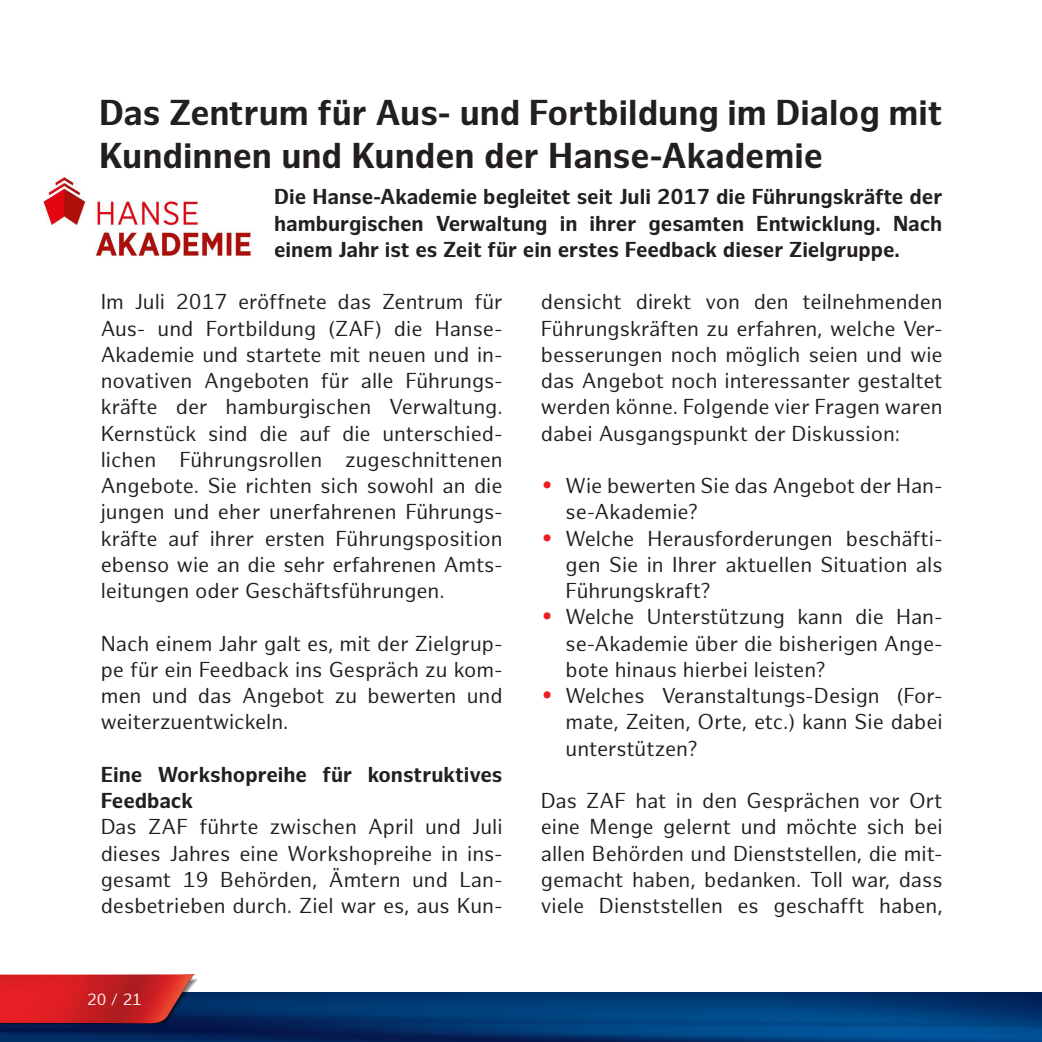
<style>
.page{position:relative;width:1042px;height:1042px;background:#fff}
.page>*{position:absolute;margin:0;border:0;box-sizing:border-box;transform-origin:0 0}
.Überschrift_HHSans_B{font:700 35px/42px "Hamburg Sans";color:#231f20}
.Fließtext_HHSans_Reg{font:21px/26.2px "Hamburg Sans";color:#231f20;text-align:justify}
.Unterüberschrift_HHS{font:700 21px/26.2px "Hamburg Sans";color:#231f20}
.t1{font:15.75px "Hamburg Sans";color:#fff}
.s1{font-size:29.75px;color:#ee1d23}
</style>
<div class="page">
<img style="left:0;top:992px;width:1042px;height:50px">
<img style="left:0;top:974px;width:197px;height:50px">
<img style="left:40px;top:175px;width:212px;height:81px">
<p class="Überschrift_HHSans_B" style="left:99px;top:93px;width:845px">Das Zentrum für Aus- und Fortbildung im Dialog mit<br>Kundinnen und Kunden der Hanse-Akademie</p>
<p class="Unterüberschrift_HHS" style="left:274px;top:184px;width:670px;text-align:justify">Die Hanse-Akademie begleitet seit Juli 2017 die Führungskräfte der hamburgischen Verwaltung in ihrer gesamten Entwicklung. Nach einem Jahr ist es Zeit für ein erstes Feedback dieser Zielgruppe.</p>
<p class="Fließtext_HHSans_Reg" style="left:101px;top:290px;width:403px">Im Juli 2017 eröffnete das Zentrum für Aus- und Fortbildung (ZAF) die Hanse-Akademie und startete mit neuen und in&shy;novativen Angeboten für alle Führungs&shy;kräfte der hamburgischen Verwaltung.<br>Kernstück sind die auf die unterschied&shy;lichen Führungsrollen zugeschnittenen Angebote. Sie richten sich sowohl an die jungen und eher unerfahrenen Führungs&shy;kräfte auf ihrer ersten Führungsposition ebenso wie an die sehr erfahrenen Amts&shy;leitungen oder Geschäftsführungen.</p>
<p class="Fließtext_HHSans_Reg" style="left:101px;top:631px;width:403px">Nach einem Jahr galt es, mit der Zielgrup&shy;pe für ein Feedback ins Gespräch zu kom&shy;men und das Angebot zu bewerten und weiterzuentwickeln.</p>
<p class="Unterüberschrift_HHS" style="left:101px;top:762px;width:403px">Eine Workshopreihe für konstruktives<br>Feedback</p>
<p class="Fließtext_HHSans_Reg" style="left:101px;top:815px;width:403px">Das ZAF führte zwischen April und Juli dieses Jahres eine Workshopreihe in ins&shy;gesamt 19 Behörden, Ämtern und Lan&shy;desbetrieben durch. Ziel war es, aus Kun-</p>
<p class="t1" style="left:87px;top:990px;width:56px">20 / 21</p>
<p class="Fließtext_HHSans_Reg" style="left:541px;top:290px;width:403px">densicht direkt von den teilnehmenden Führungskräften zu erfahren, welche Ver&shy;besserungen noch möglich seien und wie das Angebot noch interessanter gestaltet werden könne. Folgende vier Fragen waren dabei Ausgangspunkt der Diskussion:</p>
<p class="Fließtext_HHSans_Reg" style="left:566px;top:473px;width:379px;text-indent:-25px"><span class="s1">•</span> Wie bewerten Sie das Angebot der Han&shy;se-Akademie?</p>
<p class="Fließtext_HHSans_Reg" style="left:566px;top:526px;width:379px;text-indent:-25px"><span class="s1">•</span> Welche Herausforderungen beschäfti&shy;gen Sie in Ihrer aktuellen Situation als Führungskraft?</p>
<p class="Fließtext_HHSans_Reg" style="left:566px;top:605px;width:379px;text-indent:-25px"><span class="s1">•</span> Welche Unterstützung kann die Han&shy;se-Akademie über die bisherigen Ange&shy;bote hinaus hierbei leisten?</p>
<p class="Fließtext_HHSans_Reg" style="left:566px;top:683px;width:379px;text-indent:-25px"><span class="s1">•</span> Welches Veranstaltungs-Design (For&shy;mate, Zeiten, Orte, etc.) kann Sie dabei unterstützen?</p>
<p class="Fließtext_HHSans_Reg" style="left:541px;top:788px;width:403px">Das ZAF hat in den Gesprächen vor Ort eine Menge gelernt und möchte sich bei allen Behörden und Dienststellen, die mit&shy;gemacht haben, bedanken. Toll war, dass viele Dienststellen es geschafft haben,</p>
</div>
